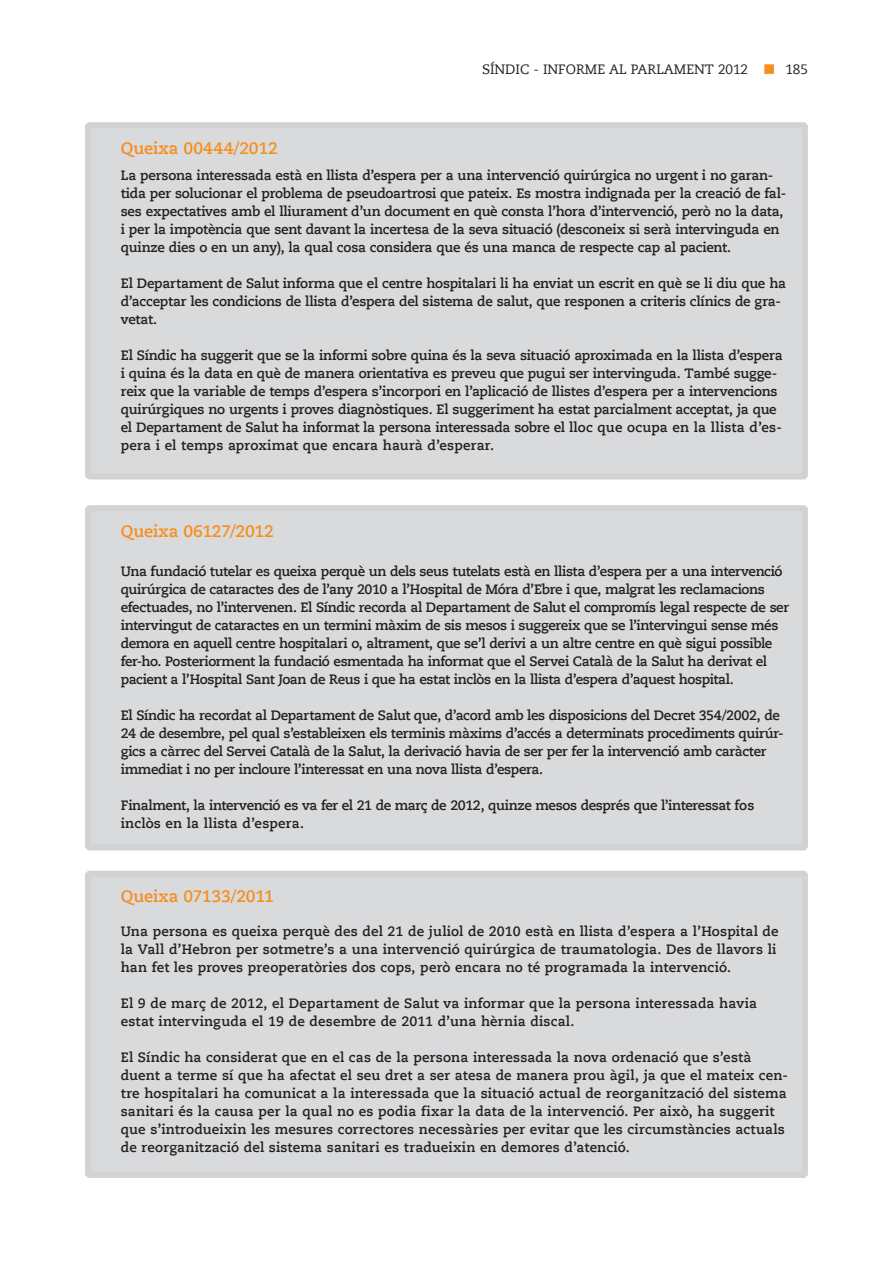
<style>
.page{position:relative;width:893px;height:1263px;background:#fff}
.page>*{position:absolute;margin:0;border:0;box-sizing:border-box;transform-origin:0 0}
.t1{font:700 16.5px "Caecilia LT";letter-spacing:-.01em;color:#f68e1e}
.Expedient{font:700 13.5px/18px "Caecilia LT";letter-spacing:-.015em;color:#231f20}
.Expedient-2{font:700 13.5px/18px "Caecilia LT";letter-spacing:.01em;color:#231f20}
.Expedient-3{font:700 13.5px/18px "Caecilia LT";letter-spacing:.015em;color:#231f20}
.t2{font:13.5px "Caecilia LT";color:#231f20}
</style>
<div class="page">
<div style="left:764px;top:64px;width:10px;height:10px;background:#f68e1e;border:2px solid #f68e1e"></div>
<div style="left:88px;top:508px;width:717px;height:339px;background:#d9dadc"></div>
<div style="left:85px;top:505px;width:723px;height:345px;border:6px solid #d1d2d4"></div>
<div style="left:88px;top:125px;width:717px;height:351px;background:#d9dadc"></div>
<div style="left:85px;top:122px;width:723px;height:357px;border:6px solid #d1d2d4"></div>
<div style="left:88px;top:874px;width:717px;height:301px;background:#d9dadc"></div>
<div style="left:85px;top:871px;width:723px;height:307px;border:6px solid #d1d2d4"></div>
<p class="t2" style="left:482px;top:62px;width:267px">SÍNDIC - INFORME AL PARLAMENT 2012</p>
<p class="t2" style="left:785px;top:62px;width:24px">185</p>
<p class="t1" style="left:121px;top:138px;width:159px">Queixa 00444/2012</p>
<p class="Expedient" style="left:121px;top:167px;width:667px">La persona interessada està en llista d’espera per a una intervenció quirúrgica no urgent i no garan&shy;tida per solucionar el problema de pseudoartrosi que pateix. Es mostra indignada per la creació de fal&shy;ses expectatives amb el lliurament d’un document en què consta l’hora d’intervenció, però no la data, i per la impotència que sent davant la incertesa de la seva situació (desconeix si serà intervinguda en quinze dies o en un any), la qual cosa considera que és una manca de respecte cap al pacient.</p>
<p class="Expedient" style="left:121px;top:275px;width:667px">El Departament de Salut informa que el centre hospitalari li ha enviat un escrit en què se li diu que ha d’acceptar les condicions de llista d’espera del sistema de salut, que responen a criteris clínics de gra&shy;vetat.</p>
<p class="Expedient" style="left:121px;top:347px;width:663px">El Síndic ha suggerit que se la informi sobre quina és la seva situació aproximada en la llista d’espera i quina és la data en què de manera orientativa es preveu que pugui ser intervinguda. També sugge&shy;reix que la variable de temps d’espera s’incorpori en l’aplicació de llistes d’espera per a intervencions quirúrgiques no urgents i proves diagnòstiques. El suggeriment ha estat parcialment acceptat, ja que el Departament de Salut ha informat la persona interessada sobre el lloc que ocupa en la llista d’es&shy;pera i el temps aproximat que encara haurà d’esperar.</p>
<p class="t1" style="left:121px;top:521px;width:155px">Queixa 06127/2012</p>
<p class="Expedient" style="left:121px;top:563px;width:670px">Una fundació tutelar es queixa perquè un dels seus tutelats està en llista d’espera per a una intervenció quirúrgica de cataractes des de l’any 2010 a l’Hospital de Móra d’Ebre i que, malgrat les reclamacions efectuades, no l’intervenen. El Síndic recorda al Departament de Salut el compromís legal respecte de ser intervingut de cataractes en un termini màxim de sis mesos i suggereix que se l’intervingui sense més demora en aquell centre hospitalari o, altrament, que se’l derivi a un altre centre en què sigui possible fer-ho. Posteriorment la fundació esmentada ha informat que el Servei Català de la Salut ha derivat el pacient a l’Hospital Sant Joan de Reus i que ha estat inclòs en la llista d’espera d’aquest hospital.</p>
<p class="Expedient" style="left:121px;top:707px;width:664px">El Síndic ha recordat al Departament de Salut que, d’acord amb les disposicions del Decret 354/2002, de 24 de desembre, pel qual s’estableixen els terminis màxims d’accés a determinats procediments quirúr&shy;gics a càrrec del Servei Català de la Salut, la derivació havia de ser per fer la intervenció amb caràcter immediat i no per incloure l’interessat en una nova llista d’espera.</p>
<p class="Expedient" style="left:121px;top:797px;width:635px">Finalment, la intervenció es va fer el 21 de març de 2012, quinze mesos després que l’interessat fos inclòs en la llista d’espera.</p>
<p class="t1" style="left:121px;top:887px;width:155px">Queixa 07133/2011</p>
<p class="Expedient-3" style="left:121px;top:923px;width:659px">Una persona es queixa perquè des del 21 de juliol de 2010 està en llista d’espera a l’Hospital de la Vall d’Hebron per sotmetre’s a una intervenció quirúrgica de traumatologia. Des de llavors li han fet les proves preoperatòries dos cops, però encara no té programada la intervenció.</p>
<p class="Expedient-2" style="left:121px;top:995px;width:638px">El 9 de març de 2012, el Departament de Salut va informar que la persona interessada havia estat intervinguda el 19 de desembre de 2011 d’una hèrnia discal.</p>
<p class="Expedient-2" style="left:121px;top:1049px;width:669px">El Síndic ha considerat que en el cas de la persona interessada la nova ordenació que s’està duent a terme sí que ha afectat el seu dret a ser atesa de manera prou àgil, ja que el mateix cen&shy;tre hospitalari ha comunicat a la interessada que la situació actual de reorganització del sistema sanitari és la causa per la qual no es podia fixar la data de la intervenció. Per això, ha suggerit que s’introdueixin les mesures correctores necessàries per evitar que les circumstàncies actuals de reorganització del sistema sanitari es tradueixin en demores d’atenció.</p>
</div>
